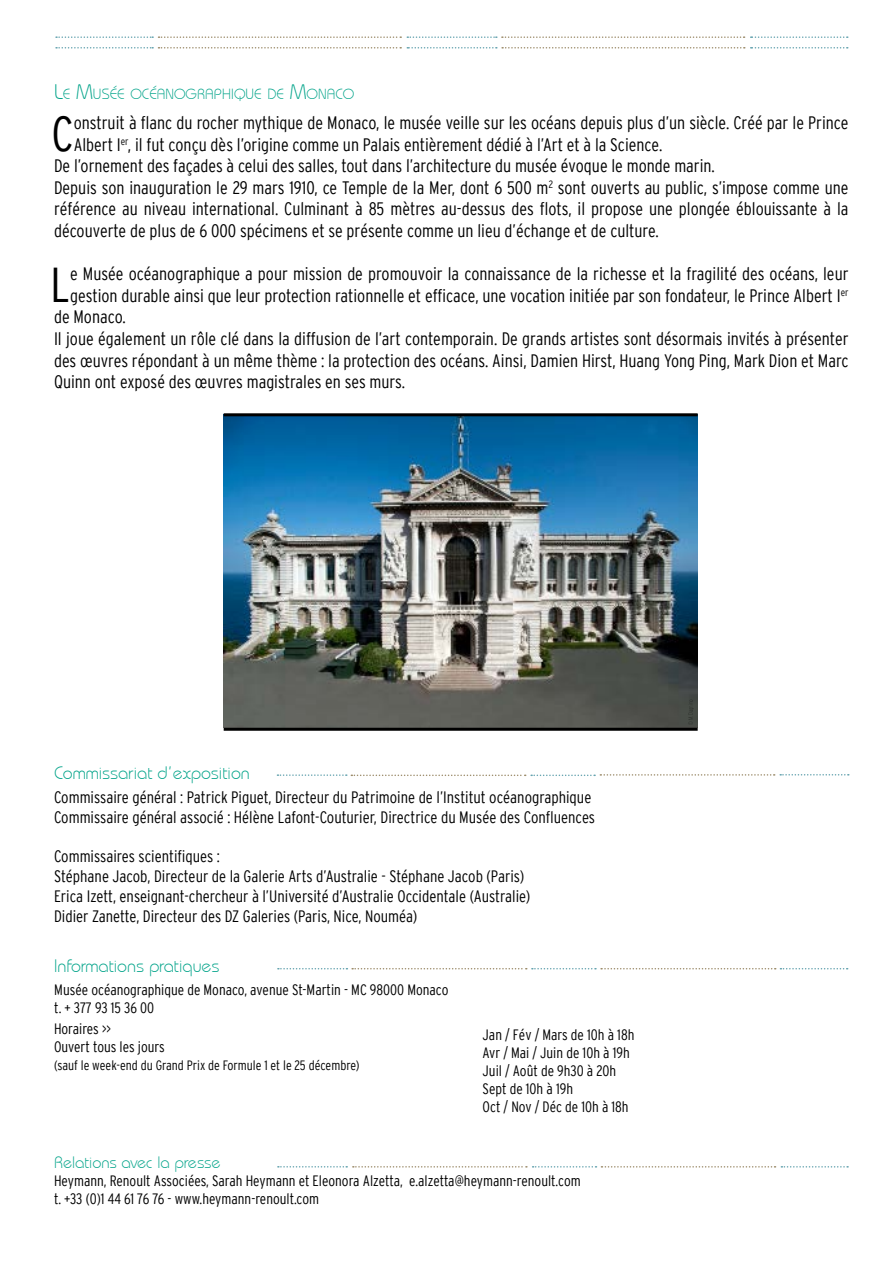
<style>
.page{position:relative;width:893px;height:1263px;background:#fff}
.page>*{position:absolute;margin:0;border:0;box-sizing:border-box;transform-origin:0 0}
.t1{font:300 condensed 48.9px "Interstate";color:#000}
.t2{font:300 condensed 18px "Interstate";color:#000}
.t3{font:18px "Architekt";letter-spacing:.02em;color:#00a389}
.t4{font:300 condensed 16.5px/19.8px "Interstate";color:#000}
.t5{font:16.5px "Architekt";letter-spacing:.02em;color:#00a389}
.t6{font:300 condensed 15px/18px "Interstate";color:#000}
.t7{font:14.7px "Architekt";letter-spacing:.03em;color:#00a389}
.t8{font:300 condensed 13.5px "Interstate";color:#000}
.s1{font-size:21px}
</style>
<div class="page">
<svg style="left:277px;top:774px;width:572px;height:2px"></svg>
<svg style="left:781px;top:1166px;width:67px;height:1px"></svg>
<svg style="left:353px;top:1166px;width:174px;height:1px"></svg>
<svg style="left:278px;top:1166px;width:69px;height:1px"></svg>
<svg style="left:533px;top:1166px;width:242px;height:1px"></svg>
<svg style="left:278px;top:968px;width:570px;height:1px"></svg>
<img style="left:224px;top:416px;width:474px;height:311px">
<svg style="left:56px;top:47px;width:345px;height:2px"></svg>
<svg style="left:751px;top:47px;width:97px;height:2px"></svg>
<svg style="left:407px;top:47px;width:338px;height:2px"></svg>
<svg style="left:751px;top:36px;width:97px;height:2px"></svg>
<svg style="left:159px;top:36px;width:242px;height:2px"></svg>
<svg style="left:56px;top:36px;width:97px;height:2px"></svg>
<svg style="left:407px;top:36px;width:338px;height:2px"></svg>
<hr style="left:224px;top:413px;width:474px;height:3px;background:#000">
<hr style="left:224px;top:728px;width:474px;height:3px;background:#000">
<p class="t7" style="left:54px;top:85px;width:301px"><span class="s1">L</span>E <span class="s1">M</span>USÉE OCÉANOGRAPHIQUE DE <span class="s1">M</span>ONACO</p>
<h1 class="t1" style="left:52px;top:106px;width:24px">C</h1>
<p class="t2" style="left:74px;top:112px;width:776px">onstruit à flanc du rocher mythique de Monaco, le musée veille sur les océans depuis plus d’un siècle. Créé par le Prince</p>
<p class="t2" style="left:74px;top:134px;width:590px">Albert I<sup>er</sup>, il fut conçu dès l’origine comme un Palais entièrement dédié à l’Art et à la Science.</p>
<p class="t2" style="left:54px;top:156px;width:662px">De l’ornement des façades à celui des salles, tout dans l’architecture du musée évoque le monde marin.</p>
<p class="t2" style="left:54px;top:177px;width:796px">Depuis son inauguration le 29 mars 1910, ce Temple de la Mer, dont 6 500 m<sup>2</sup> sont ouverts au public, s’impose comme une</p>
<p class="t2" style="left:54px;top:199px;width:796px">référence au niveau international. Culminant à 85 mètres au-dessus des flots, il propose une plongée éblouissante à la</p>
<p class="t2" style="left:54px;top:220px;width:606px">découverte de plus de 6 000 spécimens et se présente comme un lieu d’échange et de culture.</p>
<h1 class="t1" style="left:51px;top:257px;width:21px">L</h1>
<p class="t2" style="left:70px;top:264px;width:780px">e Musée océanographique a pour mission de promouvoir la connaissance de la richesse et la fragilité des océans, leur</p>
<p class="t2" style="left:70px;top:285px;width:780px">gestion durable ainsi que leur protection rationnelle et efficace, une vocation initiée par son fondateur, le Prince Albert I<sup>er</sup></p>
<p class="t2" style="left:54px;top:307px;width:73px">de Monaco.</p>
<p class="t2" style="left:54px;top:328px;width:796px">Il joue également un rôle clé dans la diffusion de l’art contemporain. De grands artistes sont désormais invités à présenter</p>
<p class="t2" style="left:54px;top:350px;width:796px">des œuvres répondant à un même thème : la protection des océans. Ainsi, Damien Hirst, Huang Yong Ping, Mark Dion et Marc</p>
<p class="t2" style="left:54px;top:372px;width:353px">Quinn ont exposé des œuvres magistrales en ses murs.</p>
<p class="t3" style="left:54px;top:762px;width:197px">Commissariat d’exposition</p>
<p class="t4" style="left:54px;top:787px;width:543px">Commissaire général : Patrick Piguet, Directeur du Patrimoine de l’Institut océanographique<br>Commissaire général associé : Hélène Lafont-Couturier, Directrice du Musée des Confluences</p>
<p class="t4" style="left:54px;top:846px;width:478px">Commissaires scientifiques :<br>Stéphane Jacob, Directeur de la Galerie Arts d’Australie - Stéphane Jacob (Paris)<br>Erica Izett, enseignant-chercheur à l’Université d’Australie Occidentale (Australie)<br>Didier Zanette, Directeur des DZ Galeries (Paris, Nice, Nouméa)</p>
<p class="t3" style="left:54px;top:955px;width:167px">Informations pratiques</p>
<p class="t6" style="left:54px;top:981px;width:396px">Musée océanographique de Monaco, avenue St-Martin - MC 98000 Monaco t. + 377 93 15 36 00</p>
<p class="t6" style="left:54px;top:1019px;width:112px">Horaires &gt;&gt;<br>Ouvert tous les jours</p>
<p class="t8" style="left:54px;top:1057px;width:307px">(sauf le week-end du Grand Prix de Formule 1 et le 25 décembre)</p>
<p class="t6" style="left:483px;top:1026px;width:153px">Jan / Fév / Mars de 10h à 18h<br>Avr / Mai / Juin de 10h à 19h<br>Juil / Août de 9h30 à 20h<br>Sept de 10h à 19h<br>Oct / Nov / Déc de 10h à 18h</p>
<p class="t5" style="left:54px;top:1152px;width:168px">Relations avec la presse</p>
<p class="t6" style="left:54px;top:1171px;width:528px">Heymann, Renoult Associées, Sarah Heymann et Eleonora Alzetta, e.alzetta@heymann-renoult.com t. +33 (0)1 44 61 76 76 - www.heymann-renoult.com</p>
</div>
